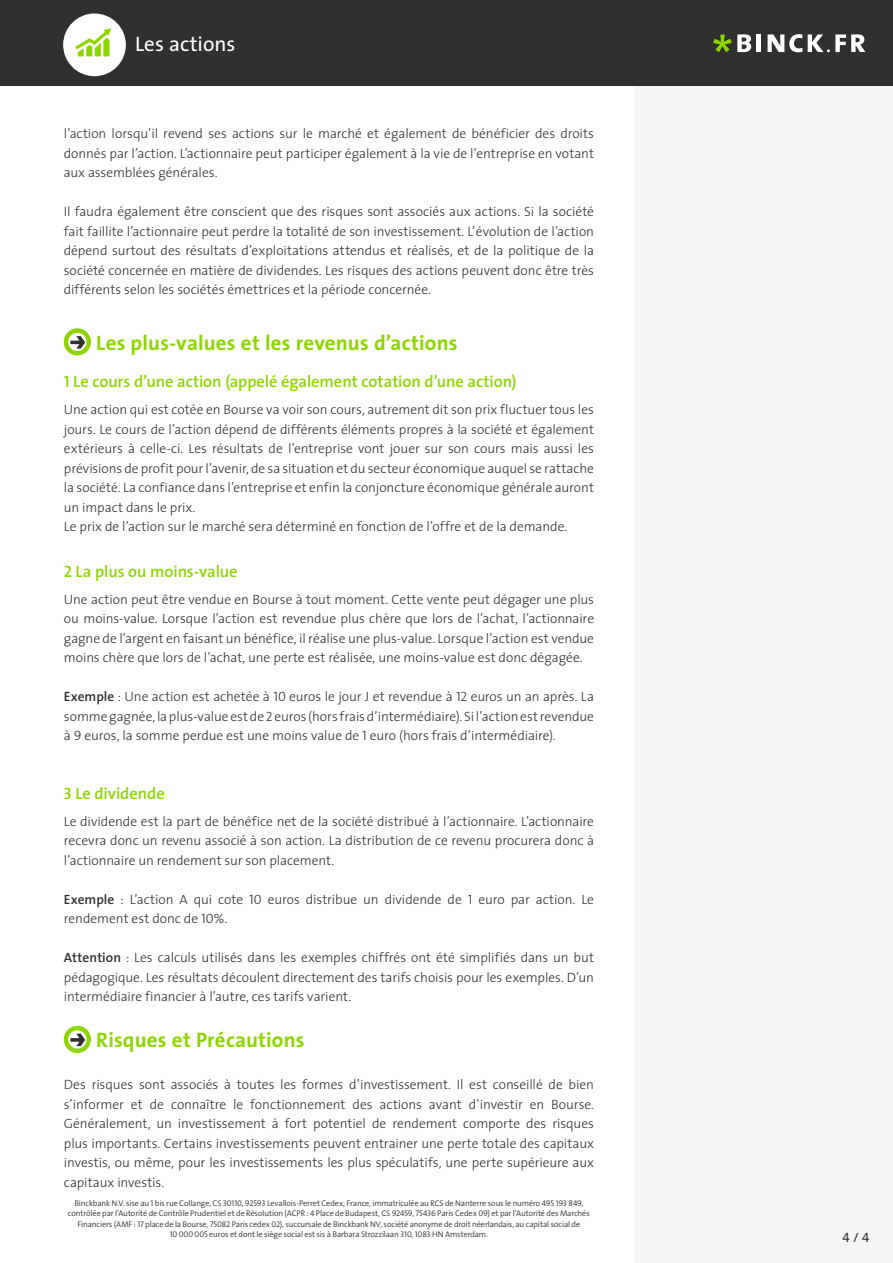
<style>
.page{position:relative;width:893px;height:1263px;background:#fff}
.page>*{position:absolute;margin:0;border:0;box-sizing:border-box;transform-origin:0 0}
.t1{font:700 21px "The Sans";letter-spacing:.01em;color:#8cd600}
.t2{font:21px "The Sans";letter-spacing:.005em;color:#fff}
.t3{font:600 16.5px "The Sans";letter-spacing:-.005em;color:#8cd600}
.t4{font:300 13.5px/19.5px "The Sans";letter-spacing:-.005em;color:#303030;text-align:justify}
.t5{font:13.5px "The Sans Caps";color:#303030}
._04_kopje{font:300 8.25px/10.5px "The Sans";letter-spacing:-.015em;color:#303030;text-align:center}
.s1{font-family:"The Sans Semi Bold Caps";font-weight:400}
.s2{font-weight:600}
.s3{font-family:"The Sans Light Caps";font-weight:400}
.s4{font-family:"The Sans Semi Light Caps";font-weight:400}
</style>
<div class="page">
<div style="left:634px;top:0;width:259px;height:1263px;background:#f5f5f5"></div>
<div style="left:0;top:0;width:893px;height:86px;background:#303030"></div>
<div style="left:63px;top:14px;width:63px;height:62px;background:#fff;border-radius:50%"></div>
<svg style="left:75px;top:28px;width:36px;height:28px"></svg>
<svg style="left:737px;top:34px;width:14px;height:18px"></svg>
<hr style="left:757px;top:34px;width:4px;height:18px;background:#fff">
<svg style="left:768px;top:34px;width:97px;height:18px"></svg>
<svg style="left:713px;top:35px;width:18px;height:17px"></svg>
<svg style="left:70px;top:336px;width:15px;height:13px"></svg>
<div style="left:64px;top:328px;width:27px;height:27px;border:4px solid #8cd600;border-radius:50%"></div>
<svg style="left:70px;top:1034px;width:15px;height:12px"></svg>
<div style="left:64px;top:1026px;width:27px;height:27px;border:4px solid #8cd600;border-radius:50%"></div>
<h1 class="t2" style="left:135px;top:27px;width:102px">Les actions</h1>
<p class="t4" style="left:64px;top:124px;width:532px">l’action lorsqu’il revend ses actions sur le marché et également de bénéficier des droits donnés par l’action. L’actionnaire peut participer également à la vie de l’entreprise en votant aux assemblées générales.</p>
<p class="t4" style="left:64px;top:202px;width:532px">Il faudra également être conscient que des risques sont associés aux actions. Si la société fait faillite l’actionnaire peut perdre la totalité de son investissement. L’évolution de l’action dépend surtout des résultats d’exploitations attendus et réalisés, et de la politique de la société concernée en matière de dividendes. Les risques des actions peuvent donc être très différents selon les sociétés émettrices et la période concernée.</p>
<p class="t1" style="left:96px;top:325px;width:363px">Les plus-values et les revenus d’actions</p>
<p class="t3" style="left:64px;top:368px;width:454px"><span class="s1">1</span> Le cours d’une action (appelé également cotation d’une action)</p>
<p class="t4" style="left:64px;top:399px;width:532px">Une action qui est cotée en Bourse va voir son cours, autrement dit son prix fluctuer tous les jours. Le cours de l’action dépend de différents éléments propres à la société et également extérieurs à celle-ci. Les résultats de l’entreprise vont jouer sur son cours mais aussi les prévisions de profit pour l’avenir, de sa situation et du secteur économique auquel se rattache la société. La confiance dans l’entreprise et enfin la conjoncture économique générale auront un impact dans le prix.</p>
<p class="t4" style="left:64px;top:516px;width:505px">Le prix de l’action sur le marché sera déterminé en fonction de l’offre et de la demande.</p>
<p class="t3" style="left:64px;top:558px;width:175px"><span class="s1">2</span> La plus ou moins-value</p>
<p class="t4" style="left:64px;top:589px;width:532px">Une action peut être vendue en Bourse à tout moment. Cette vente peut dégager une plus ou moins-value. Lorsque l’action est revendue plus chère que lors de l’achat, l’actionnaire gagne de l’argent en faisant un bénéfice, il réalise une plus-value. Lorsque l’action est vendue moins chère que lors de l’achat, une perte est réalisée, une moins-value est donc dégagée.</p>
<p class="t4" style="left:64px;top:687px;width:532px"><span class="s2">Exemple</span> : Une action est achetée à <span class="s3">10</span> euros le jour J et revendue à <span class="s3">12</span> euros un an après. La somme gagnée, la plus-value est de <span class="s3">2</span> euros (hors frais d’intermédiaire). Si l’action est revendue à <span class="s3">9</span> euros, la somme perdue est une moins value de <span class="s3">1</span> euro (hors frais d’intermédiaire).</p>
<p class="t3" style="left:64px;top:779px;width:102px"><span class="s1">3</span> Le dividende</p>
<p class="t4" style="left:64px;top:811px;width:532px">Le dividende est la part de bénéfice net de la société distribué à l’actionnaire. L’actionnaire recevra donc un revenu associé à son action. La distribution de ce revenu procurera donc à l’actionnaire un rendement sur son placement.</p>
<p class="t4" style="left:64px;top:889px;width:532px"><span class="s2">Exemple</span> : L’action A qui cote <span class="s3">10</span> euros distribue un dividende de <span class="s3">1</span> euro par action. Le rendement est donc de <span class="s3">10</span>%.</p>
<p class="t4" style="left:64px;top:947px;width:532px"><span class="s2">Attention</span> : Les calculs utilisés dans les exemples chiffrés ont été simplifiés dans un but pédagogique. Les résultats découlent directement des tarifs choisis pour les exemples. D’un intermédiaire financier à l’autre, ces tarifs varient.</p>
<p class="t1" style="left:96px;top:1022px;width:210px">Risques et Précautions</p>
<p class="t4" style="left:64px;top:1074px;width:532px">Des risques sont associés à toutes les formes d’investissement. Il est conseillé de bien s’informer et de connaître le fonctionnement des actions avant d’investir en Bourse.<br>Généralement, un investissement à fort potentiel de rendement comporte des risques plus importants. Certains investissements peuvent entrainer une perte totale des capitaux investis, ou même, pour les investissements les plus spéculatifs, une perte supérieure aux capitaux investis.</p>
<p class="_04_kopje" style="left:68px;top:1197px;width:524px">Binckbank N.V. sise au <span class="s4">1</span> bis rue Collange, CS <span class="s4">30110</span>, <span class="s4">92593</span> Levallois-Perret Cedex, France, immatriculée au RCS de Nanterre sous le numéro <span class="s4">495 193 849</span>, contrôlée par l’Autorité de Contrôle Prudentiel et de Résolution (ACPR : 4 Place de Budapest, CS 92459, 75436 Paris Cedex 09) et par l’Autorité des Marchés<br>Financiers (AMF : <span class="s4">17</span> place de la Bourse, <span class="s4">75082</span> Paris cedex <span class="s4">02</span>), succursale de Binckbank NV, société anonyme de droit néerlandais, au capital social de</p>
<p class="_04_kopje" style="left:170px;top:1229px;width:320px"><span class="s4">10 000 005</span> euros et dont le siège social est sis à Barbara Strozzilaan <span class="s4">310, 1083</span> HN Amsterdam.</p>
<p class="t5" style="left:842px;top:1226px;width:29px">4 / 4</p>
</div>
